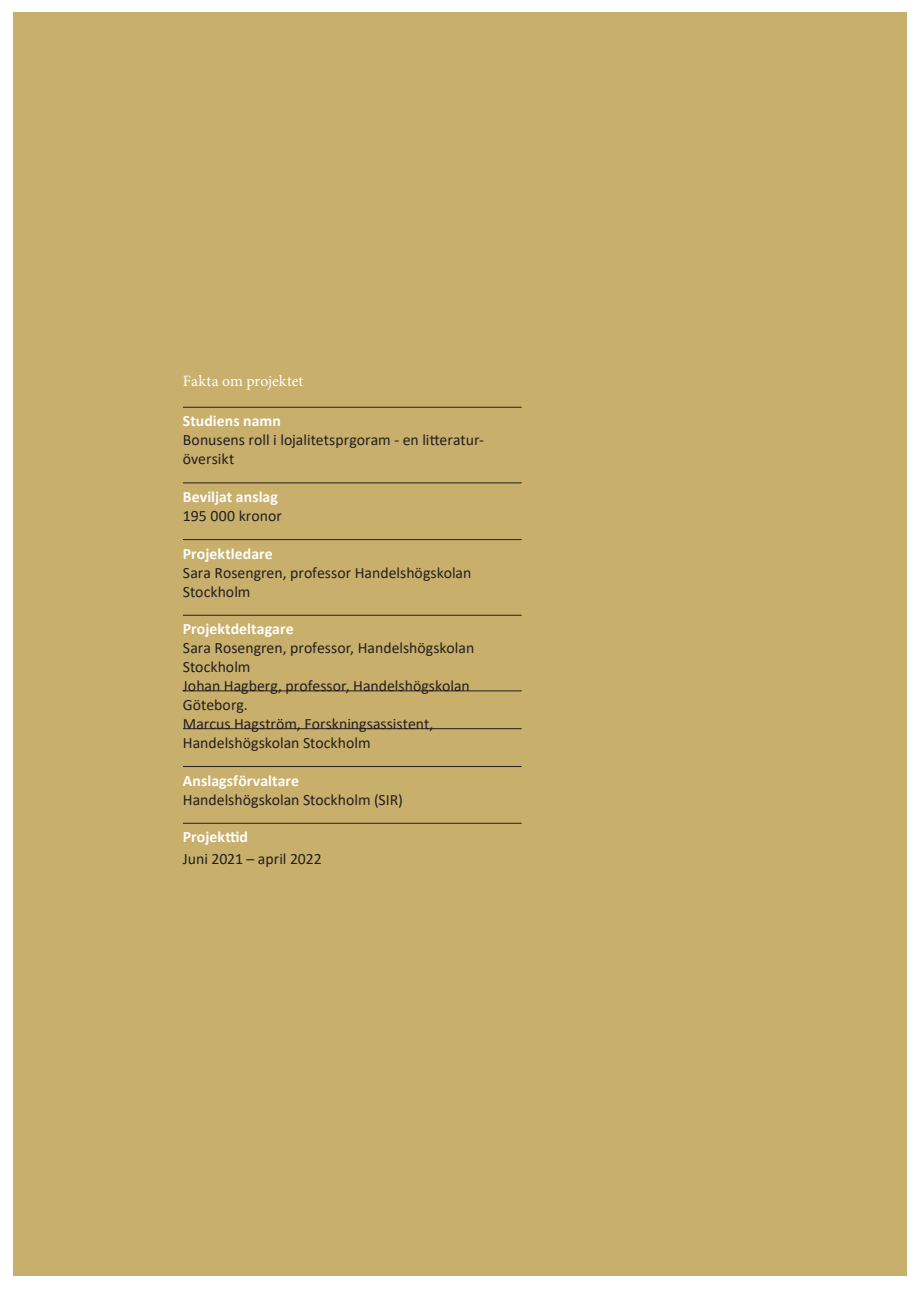
<style>
.page{position:relative;width:919px;height:1289px;background:#fff}
.page>*{position:absolute;margin:0;border:0;box-sizing:border-box;transform-origin:0 0}
.t1{font:15.75px/18.9px "Calibri";color:#231f20}
.t2{font:700 15.75px/18.9px "Calibri";letter-spacing:.005em;color:#fff}
.Mellanrubbe{font:15.75px "Minion Pro";color:#fff}
.s1{font-weight:700;color:#fff}
.s2{font-weight:400;color:#231f20}
</style>
<div class="page">
<div style="left:13px;top:13px;width:893px;height:1263px;background:#c9af6c"></div>
<hr style="left:183px;top:407px;width:338px;height:1px;background:#231f20">
<hr style="left:183px;top:482px;width:338px;height:1px;background:#231f20">
<hr style="left:183px;top:539px;width:338px;height:1px;background:#231f20">
<hr style="left:183px;top:615px;width:338px;height:1px;background:#231f20">
<hr style="left:183px;top:690px;width:338px;height:1px;background:#231f20">
<hr style="left:183px;top:728px;width:338px;height:1px;background:#231f20">
<hr style="left:183px;top:766px;width:338px;height:1px;background:#231f20">
<hr style="left:183px;top:823px;width:338px;height:1px;background:#231f20">
<p class="Mellanrubbe" style="left:183px;top:370px;width:122px">Fakta om projektet</p>
<p class="t1" style="left:183px;top:411px;width:302px"><span class="s1">Studiens namn<br></span>Bonusens roll i lojalitetsprgoram - en litteratur&shy;översikt</p>
<p class="t2" style="left:183px;top:487px;width:100px">Beviljat anslag<br><span class="s2">195 000 kronor</span></p>
<p class="t1" style="left:183px;top:543px;width:290px"><span class="s1">Projektledare<br></span>Sara Rosengren, professor Handelshögskolan<br>Stockholm</p>
<p class="t1" style="left:183px;top:619px;width:293px"><span class="s1">Projektdeltagare<br></span>Sara Rosengren, professor, Handelshögskolan<br>Stockholm</p>
<p class="t1" style="left:183px;top:676px;width:288px">Johan Hagberg, professor, Handelshögskolan<br>Göteborg.</p>
<p class="t1" style="left:183px;top:713px;width:252px">Marcus Hagström, Forskningsassistent,<br>Handelshögskolan Stockholm</p>
<p class="t1" style="left:183px;top:770px;width:221px"><span class="s1">Anslagsförvaltare<br></span>Handelshögskolan Stockholm (SIR)</p>
<p class="t1" style="left:183px;top:826px;width:140px;line-height:21.6px"><span class="s1">Projekttid<br></span>Juni 2021 – april 2022</p>
</div>
